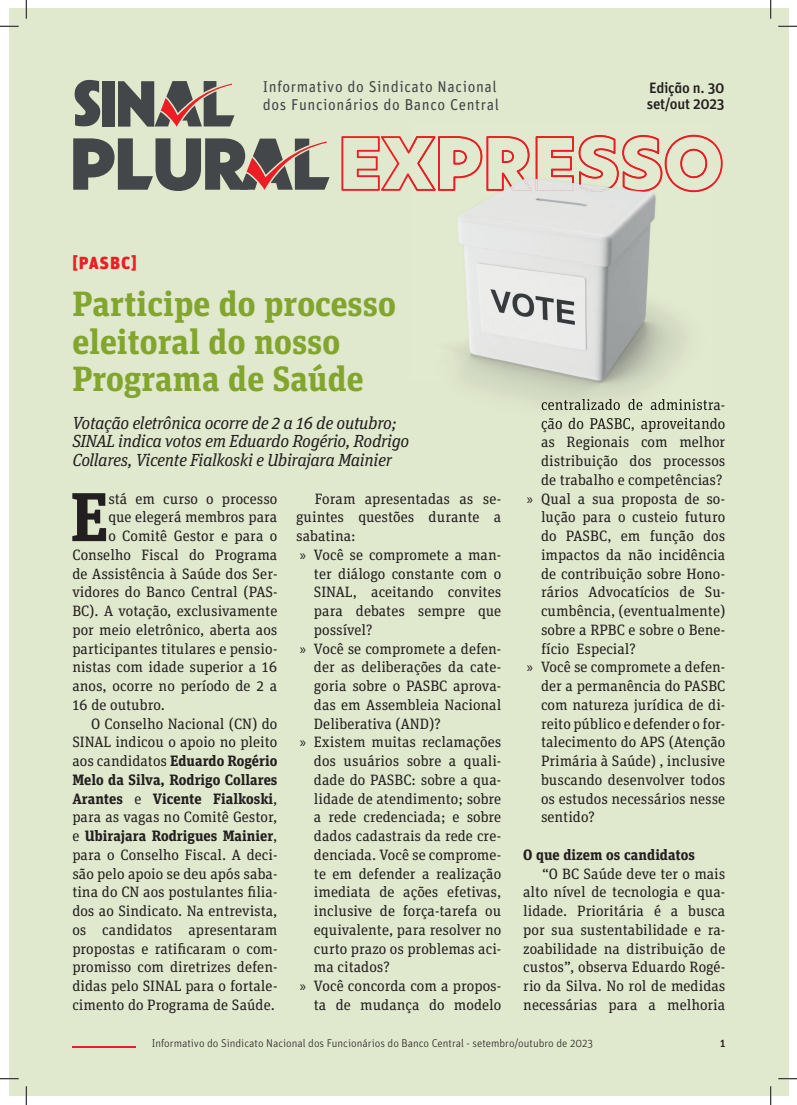
<style>
.page{position:relative;width:797px;height:1105px;background:#fff}
.page>*{position:absolute;margin:0;border:0;box-sizing:border-box;transform-origin:0 0}
.t1{font:700 69px "Unit Slab Pro";color:#231f20}
.t2{font:700 35px/37.5px "Unit Slab Pro";color:#82a52e}
.t3{font:italic 17.5px/18.8px "Unit Slab Pro";letter-spacing:-.02em;color:#231f20}
.t4{font:900 17.5px "Unit Pro";letter-spacing:.05em;color:#ee1d23}
.t5{font:15.75px/17.9px "Unit Pro";letter-spacing:.04em;color:#444749;scale:.95 1}
.t6{font:15px/18.8px "Unit Slab Pro";color:#231f20;text-align:justify}
.t7{font:700 15px "Unit Slab Pro";color:#231f20}
.t8{font:500 15px/15.8px "Unit Pro";letter-spacing:-.02em;color:#231f20}
.t9{font:300 11.25px "Unit Pro";color:#231f20}
.t10{font:500 11.25px "Unit Pro";color:#231f20}
.s1{font-family:"Myriad Pro"}
.s2{font-weight:400}
</style>
<div class="page">
<div style="left:9px;top:9px;width:779px;height:1087px;background:#e0e8cd"></div>
<svg style="left:341px;top:136px;width:381px;height:55px"></svg>
<svg style="left:75px;top:80px;width:25px;height:46px"></svg>
<div style="left:102px;top:81px;width:12px;height:45px;background:#444749"></div>
<svg style="left:118px;top:81px;width:116px;height:46px"></svg>
<svg style="left:73px;top:138px;width:256px;height:53px"></svg>
<img style="left:436px;top:136px;width:147px;height:282px">
<img style="left:583px;top:134px;width:114px;height:284px">
<img style="left:410px;top:136px;width:26px;height:55px">
<img style="left:438px;top:136px;width:44px;height:55px">
<img style="left:486px;top:136px;width:46px;height:55px">
<img style="left:535px;top:136px;width:39px;height:55px">
<img style="left:578px;top:135px;width:40px;height:57px">
<img style="left:622px;top:135px;width:40px;height:57px">
<img style="left:664px;top:135px;width:48px;height:57px">
<img style="left:541px;top:399px;width:171px;height:11px">
<img style="left:541px;top:418px;width:171px;height:6px">
<hr style="left:72px;top:1046px;width:64px;height:1px;background:#ee1d23">
<svg style="left:0;top:25px;width:19px;height:2px"></svg>
<svg style="left:778px;top:25px;width:19px;height:2px"></svg>
<svg style="left:0;top:1078px;width:19px;height:1px"></svg>
<svg style="left:778px;top:1078px;width:19px;height:1px"></svg>
<svg style="left:25px;top:0;width:2px;height:19px"></svg>
<svg style="left:25px;top:1086px;width:2px;height:19px"></svg>
<svg style="left:770px;top:0;width:1px;height:19px"></svg>
<svg style="left:770px;top:1086px;width:1px;height:19px"></svg>
<p class="t4" style="left:72px;top:250px;width:66px">[PASBC]</p>
<p class="t5" style="left:263px;top:77px;width:250px">Informativo do Sindicato Nacional dos Funcionários do Banco Central</p>
<p class="t8" style="left:647px;top:79px;width:79px">Edição n. 30 set/out 2023</p>
<h2 class="t2" style="left:72px;top:283px;width:325px">Participe do processo eleitoral do nosso<br>Programa de Saúde</h2>
<p class="t3" style="left:72px;top:413px;width:338px">Votação eletrônica ocorre de 2 a 16 de outubro;<br>SINAL indica votos em Eduardo Rogério, Rodrigo<br>Collares, Vicente Fialkoski e Ubirajara Mainier</p>
<h1 class="t1" style="left:70px;top:466px;width:40px">E</h1>
<p class="t6" style="left:108px;top:489px;width:171px">stá em curso o processo</p>
<p class="t6" style="left:541px;top:414px;width:186px">ção do PASBC, aproveitando</p>
<p class="t6" style="left:541px;top:432px;width:186px">as Regionais com melhor</p>
<p class="t6" style="left:541px;top:451px;width:186px">distribuição dos processos</p>
<p class="t6" style="left:541px;top:470px;width:183px">de trabalho e competências?</p>
<p class="t6" style="left:527px;top:489px;width:200px"><span class="s1">»</span> Qual a sua proposta de so-</p>
<p class="t6" style="left:541px;top:507px;width:186px">lução para o custeio futuro</p>
<p class="t6" style="left:541px;top:526px;width:186px">do PASBC, em função dos</p>
<p class="t6" style="left:541px;top:545px;width:186px">impactos da não incidência</p>
<p class="t6" style="left:541px;top:564px;width:186px">de contribuição sobre Hono-</p>
<p class="t6" style="left:541px;top:582px;width:186px">rários Advocatícios de Su-</p>
<p class="t6" style="left:541px;top:601px;width:186px">cumbência, (eventualmente)</p>
<p class="t6" style="left:541px;top:620px;width:186px">sobre a RPBC e sobre o Bene-</p>
<p class="t6" style="left:541px;top:639px;width:97px">fício Especial?</p>
<p class="t6" style="left:527px;top:657px;width:200px"><span class="s1">»</span> Você se compromete a defen-</p>
<p class="t6" style="left:541px;top:676px;width:186px">der a permanência do PASBC</p>
<p class="t6" style="left:541px;top:695px;width:186px">com natureza jurídica de di-</p>
<p class="t6" style="left:541px;top:714px;width:186px">reito público e defender o for-</p>
<p class="t6" style="left:541px;top:732px;width:186px">talecimento do APS (Atenção</p>
<p class="t6" style="left:541px;top:751px;width:186px">Primária à Saúde) , inclusive</p>
<p class="t6" style="left:541px;top:770px;width:186px">buscando desenvolver todos</p>
<p class="t6" style="left:541px;top:789px;width:186px">os estudos necessários nesse</p>
<p class="t6" style="left:541px;top:807px;width:56px">sentido?</p>
<p class="t7" style="left:523px;top:844px;width:173px">O que dizem os candidatos</p>
<p class="t6" style="left:523px;top:864px;width:204px;text-indent:19px">“O BC Saúde deve ter o mais alto nível de tecnologia e qua&shy;lidade. Prioritária é a busca por sua sustentabilidade e ra&shy;zoabilidade na distribuição de custos”, observa Eduardo Rogé&shy;rio da Silva. No rol de medidas necessárias para a melhoria</p>
<p class="t9" style="left:152px;top:1036px;width:443px">Informativo do Sindicato Nacional dos Funcionários do Banco Central - setembro/outubro de 2023</p>
<p class="t10" style="left:720px;top:1035px;width:7px">1</p>
<p class="t6" style="left:315px;top:489px;width:188px">Foram apresentadas as se-</p>
<p class="t6" style="left:296px;top:507px;width:206px">guintes questões durante a</p>
<p class="t6" style="left:296px;top:526px;width:61px">sabatina:</p>
<p class="t6" style="left:300px;top:545px;width:203px"><span class="s1">»</span> Você se compromete a man-</p>
<p class="t6" style="left:314px;top:564px;width:189px">ter diálogo constante com o</p>
<p class="t6" style="left:314px;top:582px;width:189px">SINAL, aceitando convites</p>
<p class="t6" style="left:314px;top:601px;width:189px">para debates sempre que</p>
<p class="t6" style="left:314px;top:620px;width:60px">possível?</p>
<p class="t6" style="left:300px;top:639px;width:203px"><span class="s1">»</span> Você se compromete a defen-</p>
<p class="t6" style="left:314px;top:657px;width:189px">der as deliberações da cate-</p>
<p class="t6" style="left:314px;top:676px;width:189px">goria sobre o PASBC aprova-</p>
<p class="t6" style="left:314px;top:695px;width:189px">das em Assembleia Nacional</p>
<p class="t6" style="left:314px;top:714px;width:129px">Deliberativa (AND)?</p>
<p class="t6" style="left:300px;top:732px;width:203px"><span class="s1">»</span> Existem muitas reclamações</p>
<p class="t6" style="left:314px;top:751px;width:189px">dos usuários sobre a quali-</p>
<p class="t6" style="left:314px;top:770px;width:189px">dade do PASBC: sobre a qua-</p>
<p class="t6" style="left:314px;top:789px;width:189px">lidade de atendimento; sobre</p>
<p class="t6" style="left:314px;top:807px;width:189px">a rede credenciada; e sobre</p>
<p class="t6" style="left:314px;top:826px;width:189px">dados cadastrais da rede cre-</p>
<p class="t6" style="left:314px;top:845px;width:189px">denciada. Você se comprome-</p>
<p class="t6" style="left:314px;top:864px;width:189px">te em defender a realização</p>
<p class="t6" style="left:314px;top:882px;width:189px">imediata de ações efetivas,</p>
<p class="t6" style="left:314px;top:901px;width:189px">inclusive de força-tarefa ou</p>
<p class="t6" style="left:314px;top:920px;width:189px">equivalente, para resolver no</p>
<p class="t6" style="left:314px;top:939px;width:189px">curto prazo os problemas aci-</p>
<p class="t6" style="left:314px;top:957px;width:78px">ma citados?</p>
<p class="t6" style="left:300px;top:976px;width:203px"><span class="s1">»</span> Você concorda com a propos-</p>
<p class="t6" style="left:314px;top:995px;width:189px">ta de mudança do modelo</p>
<p class="t6" style="left:108px;top:507px;width:171px">que elegerá membros para</p>
<p class="t6" style="left:108px;top:526px;width:171px">o Comitê Gestor e para o</p>
<p class="t6" style="left:72px;top:545px;width:206px">Conselho Fiscal do Programa</p>
<p class="t6" style="left:72px;top:564px;width:207px">de Assistência à Saúde dos Ser-</p>
<p class="t6" style="left:72px;top:582px;width:206px">vidores do Banco Central (PAS-</p>
<p class="t6" style="left:72px;top:601px;width:206px">BC). A votação, exclusivamente</p>
<p class="t6" style="left:72px;top:620px;width:206px">por meio eletrônico, aberta aos</p>
<p class="t6" style="left:72px;top:639px;width:206px">participantes titulares e pensio-</p>
<p class="t6" style="left:72px;top:657px;width:206px">nistas com idade superior a 16</p>
<p class="t6" style="left:72px;top:676px;width:206px">anos, ocorre no período de 2 a</p>
<p class="t6" style="left:72px;top:695px;width:94px">16 de outubro.</p>
<p class="t6" style="left:91px;top:714px;width:188px">O Conselho Nacional (CN) do</p>
<p class="t6" style="left:72px;top:732px;width:207px">SINAL indicou o apoio no pleito</p>
<p class="t7" style="left:72px;top:750px;width:206px"><span class="s2">aos candidatos</span> Eduardo Rogério</p>
<p class="t7" style="left:72px;top:769px;width:206px">Melo da Silva, Rodrigo Collares</p>
<p class="t7" style="left:72px;top:787px;width:206px">Arantes <span class="s2">e</span> Vicente Fialkoski<span class="s2">,</span></p>
<p class="t6" style="left:72px;top:807px;width:206px">para as vagas no Comitê Gestor,</p>
<p class="t7" style="left:72px;top:825px;width:207px"><span class="s2">e</span> Ubirajara Rodrigues Mainier<span class="s2">,</span></p>
<p class="t6" style="left:72px;top:845px;width:206px">para o Conselho Fiscal. A deci-</p>
<p class="t6" style="left:72px;top:864px;width:207px">são pelo apoio se deu após saba-</p>
<p class="t6" style="left:72px;top:882px;width:206px">tina do CN aos postulantes filia-</p>
<p class="t6" style="left:72px;top:901px;width:206px">dos ao Sindicato. Na entrevista,</p>
<p class="t6" style="left:72px;top:920px;width:206px">os candidatos apresentaram</p>
<p class="t6" style="left:72px;top:939px;width:206px">propostas e ratificaram o com-</p>
<p class="t6" style="left:72px;top:957px;width:206px">promisso com diretrizes defen-</p>
<p class="t6" style="left:72px;top:976px;width:206px">didas pelo SINAL para o fortale-</p>
<p class="t6" style="left:72px;top:995px;width:204px">cimento do Programa de Saúde.</p>
</div>
